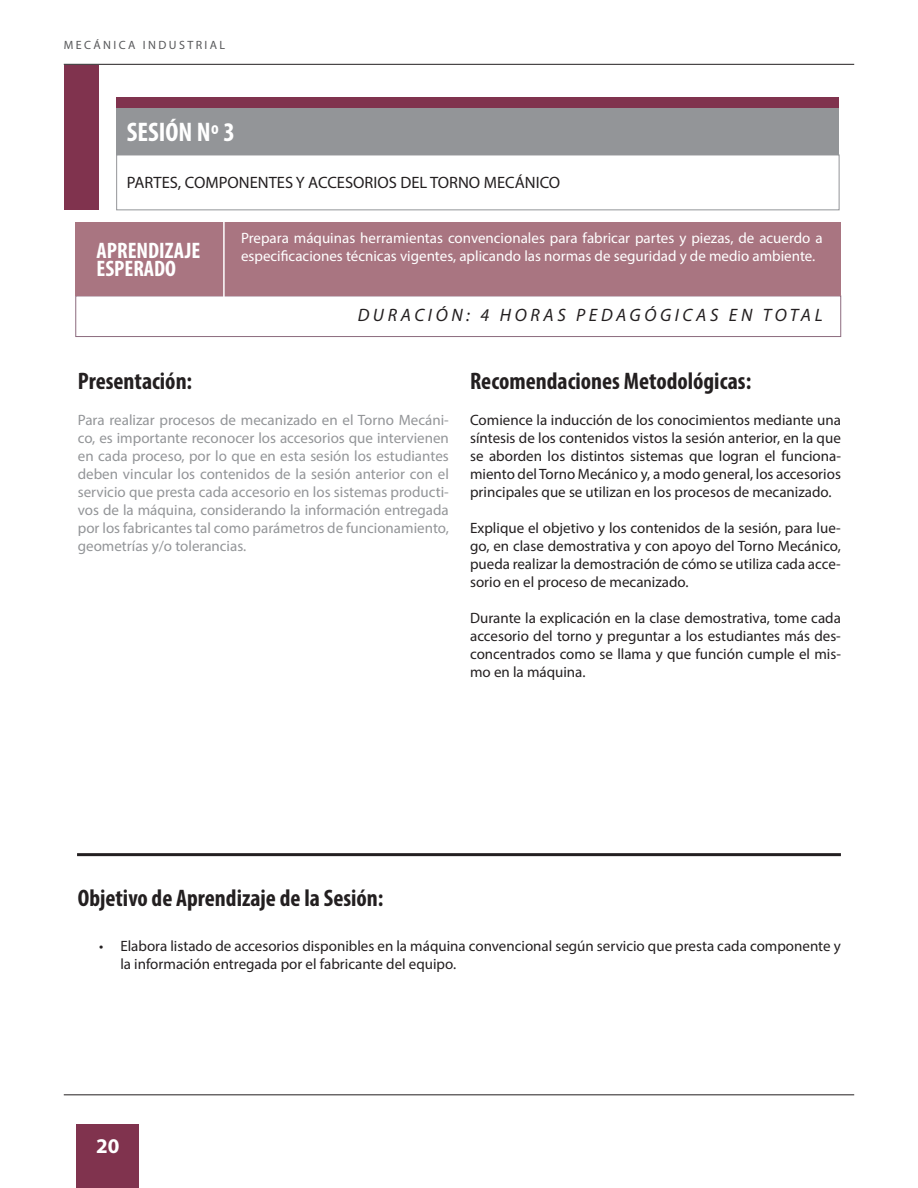
<style>
.page{position:relative;width:918px;height:1188px;background:#fff}
.page>*{position:absolute;margin:0;border:0;box-sizing:border-box;transform-origin:0 0}
.t1{font:700 condensed 27px "Myriad Pro";color:#fff}
.t2{font:700 condensed 24px "Myriad Pro";color:#231f20}
.t3{font:700 condensed 22.5px/18px "Myriad Pro";color:#fff}
.t4{font:700 21px "Myriad Pro";color:#fff}
.t5{font:italic 18px "Myriad Pro";letter-spacing:.2em;color:#231f20}
.t6{font:16.5px "Myriad Pro";color:#231f20}
.t7{font:15px/18px "Myriad Pro";color:#231f20;text-align:justify}
.t8{font:15px/18px "Myriad Pro";color:#939598;text-align:justify}
.t9{font:15px/18px "Myriad Pro";color:#fff}
.t10{font:12px "Myriad Pro";letter-spacing:.2em;color:#57585a}
</style>
<div class="page">
<div style="left:77px;top:1124px;width:62px;height:64px;background:#80334e"></div>
<hr style="left:64px;top:1094px;width:790px;height:1px;background:#231f20">
<hr style="left:64px;top:64px;width:790px;height:1px;background:#231f20">
<div style="left:116px;top:108px;width:723px;height:47px;background:#939598"></div>
<div style="left:116px;top:97px;width:723px;height:11px;background:#80334e"></div>
<div style="left:116px;top:155px;width:723px;height:55px;border:1px solid #939598"></div>
<div style="left:76px;top:296px;width:765px;height:41px;border:1px solid #8c6b7e"></div>
<div style="left:76px;top:222px;width:765px;height:74px;background:#a97581"></div>
<hr style="left:223px;top:218px;width:2px;height:82px;background:#fff">
<hr style="left:77px;top:853px;width:764px;height:3px;background:#231f20">
<div style="left:64px;top:65px;width:34px;height:145px;background:#80334e"></div>
<p class="t10" style="left:64px;top:38px;width:163px">MECÁNICA INDUSTRIAL</p>
<h1 class="t1" style="left:127px;top:115px;width:109px">SESIÓN Nº 3</h1>
<p class="t6" style="left:127px;top:172px;width:435px">PARTES, COMPONENTES Y ACCESORIOS DEL TORNO MECÁNICO</p>
<h3 class="t3" style="left:97px;top:241px;width:105px">APRENDIZAJE<br>ESPERADO</h3>
<p class="t9" style="left:241px;top:229px;width:583px">Prepara máquinas herramientas convencionales para fabricar partes y piezas, de acuerdo a especificaciones técnicas vigentes, aplicando las normas de seguridad y de medio ambiente.</p>
<p class="t5" style="left:358px;top:304px;width:467px">DURACIÓN: 4 HORAS PEDAGÓGICAS EN TOTAL</p>
<h2 class="t2" style="left:78px;top:366px;width:116px">Presentación:</h2>
<p class="t8" style="left:78px;top:410px;width:373px">Para realizar procesos de mecanizado en el Torno Mecáni&shy;co, es importante reconocer los accesorios que intervienen en cada proceso, por lo que en esta sesión los estudiantes deben vincular los contenidos de la sesión anterior con el servicio que presta cada accesorio en los sistemas producti&shy;vos de la máquina, considerando la información entregada por los fabricantes tal como parámetros de funcionamiento, geometrías y/o tolerancias.</p>
<h2 class="t2" style="left:470px;top:366px;width:283px">Recomendaciones Metodológicas:</h2>
<p class="t7" style="left:470px;top:410px;width:372px">Comience la inducción de los conocimientos mediante una síntesis de los contenidos vistos la sesión anterior, en la que se aborden los distintos sistemas que logran el funciona&shy;miento del Torno Mecánico y, a modo general, los accesorios principales que se utilizan en los procesos de mecanizado.</p>
<p class="t7" style="left:470px;top:518px;width:372px">Explique el objetivo y los contenidos de la sesión, para lue&shy;go, en clase demostrativa y con apoyo del Torno Mecánico, pueda realizar la demostración de cómo se utiliza cada acce&shy;sorio en el proceso de mecanizado.</p>
<p class="t7" style="left:470px;top:608px;width:372px">Durante la explicación en la clase demostrativa, tome cada accesorio del torno y preguntar a los estudiantes más des&shy;concentrados como se llama y que función cumple el mis&shy;mo en la máquina.</p>
<h2 class="t2" style="left:78px;top:883px;width:307px">Objetivo de Aprendizaje de la Sesión:</h2>
<p class="t7" style="left:120px;top:937px;width:722px;text-indent:-21px">• Elabora listado de accesorios disponibles en la máquina convencional según servicio que presta cada componente y la información entregada por el fabricante del equipo.</p>
<h3 class="t4" style="left:96px;top:1132px;width:25px">20</h3>
</div>
